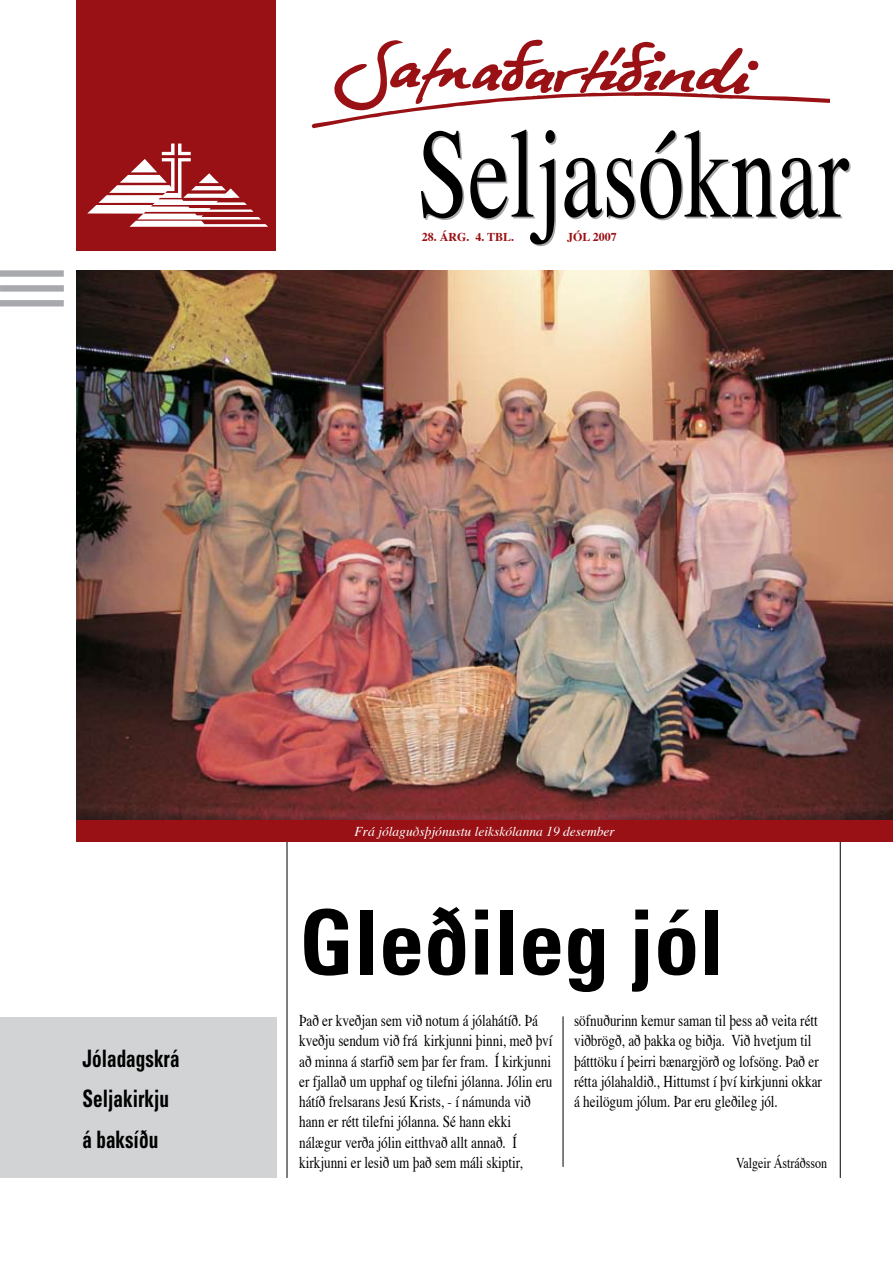
<style>
.page{position:relative;width:893px;height:1263px;background:#fff}
.page>*{position:absolute;margin:0;border:0;box-sizing:border-box;transform-origin:0 0}
.t1{font:127.05px "Times";color:#000;scale:.73 1}
.t2{font:700 condensed 90px "Univers";color:#000}
.t3{font:700 condensed 24px/40.5px "Univers";color:#000;scale:.8 1}
.t4{font:16.5px/20.2px "Times";color:#000;scale:.8 1}
.t5{font:15px "Times";color:#000;scale:.8 1}
.t6{font:italic 13.5px "Times";color:#fff}
.t7{font:700 12px "Times";color:#991114}
</style>
<div class="page">
<svg style="left:311px;top:39px;width:518px;height:90px"></svg>
<hr style="left:563px;top:1016px;width:1px;height:151px;background:#000">
<hr style="left:840px;top:808px;width:1px;height:370px;background:#000">
<hr style="left:287px;top:270px;width:1px;height:908px;background:#000">
<div style="left:0;top:270px;width:64px;height:7px;background:#a7a9ac"></div>
<div style="left:0;top:285px;width:64px;height:7px;background:#a7a9ac"></div>
<div style="left:0;top:300px;width:64px;height:6px;background:#a7a9ac"></div>
<img style="left:77px;top:270px;width:816px;height:550px">
<div style="left:77px;top:820px;width:816px;height:21px;background:#991114"></div>
<div style="left:77px;top:0;width:199px;height:251px;background:#991114"></div>
<svg style="left:87px;top:144px;width:181px;height:83px"></svg>
<div style="left:0;top:1018px;width:276px;height:160px;background:#d1d3d4"></div>
<h1 class="t1" style="left:417px;top:55px;width:593px">Seljasóknar</h1>
<p class="t7" style="left:422px;top:225px;width:94px">28. ÁRG. 4. TBL.</p>
<p class="t7" style="left:567px;top:225px;width:51px">JÓL 2007</p>
<h3 class="t3" style="left:83px;top:1038px;width:123px">Jóladagskrá<br>Seljakirkju á baksíðu</h3>
<p class="t6" style="left:355px;top:819px;width:262px">Frá jólaguðsþjónustu leikskólanna 19 desember</p>
<h2 class="t2" style="left:299px;top:887px;width:427px">Gleðileg jól</h2>
<p class="t4" style="left:299px;top:1009px;width:318px">Það er kveðjan sem við notum á jólahátíð. Þá kveðju sendum við frá kirkjunni þinni, með því að minna á starfið sem þar fer fram. Í kirkjunni er fjallað um upphaf og tilefni jólanna. Jólin eru hátíð frelsarans Jesú Krists, - í námunda við hann er rétt tilefni jólanna. Sé hann ekki nálægur verða jólin eitthvað allt annað. Í kirkjunni er lesið um það sem máli skiptir,</p>
<p class="t4" style="left:574px;top:1009px;width:311px">söfnuðurinn kemur saman til þess að veita rétt viðbrögð, að þakka og biðja. Við hvetjum til þátttöku í þeirri bænargjörð og lofsöng. Það er rétta jólahaldið., Hittumst í því kirkjunni okkar á heilögum jólum. Þar eru gleðileg jól.</p>
<p class="t5" style="left:736px;top:1149px;width:115px">Valgeir Ástráðsson</p>
</div>
